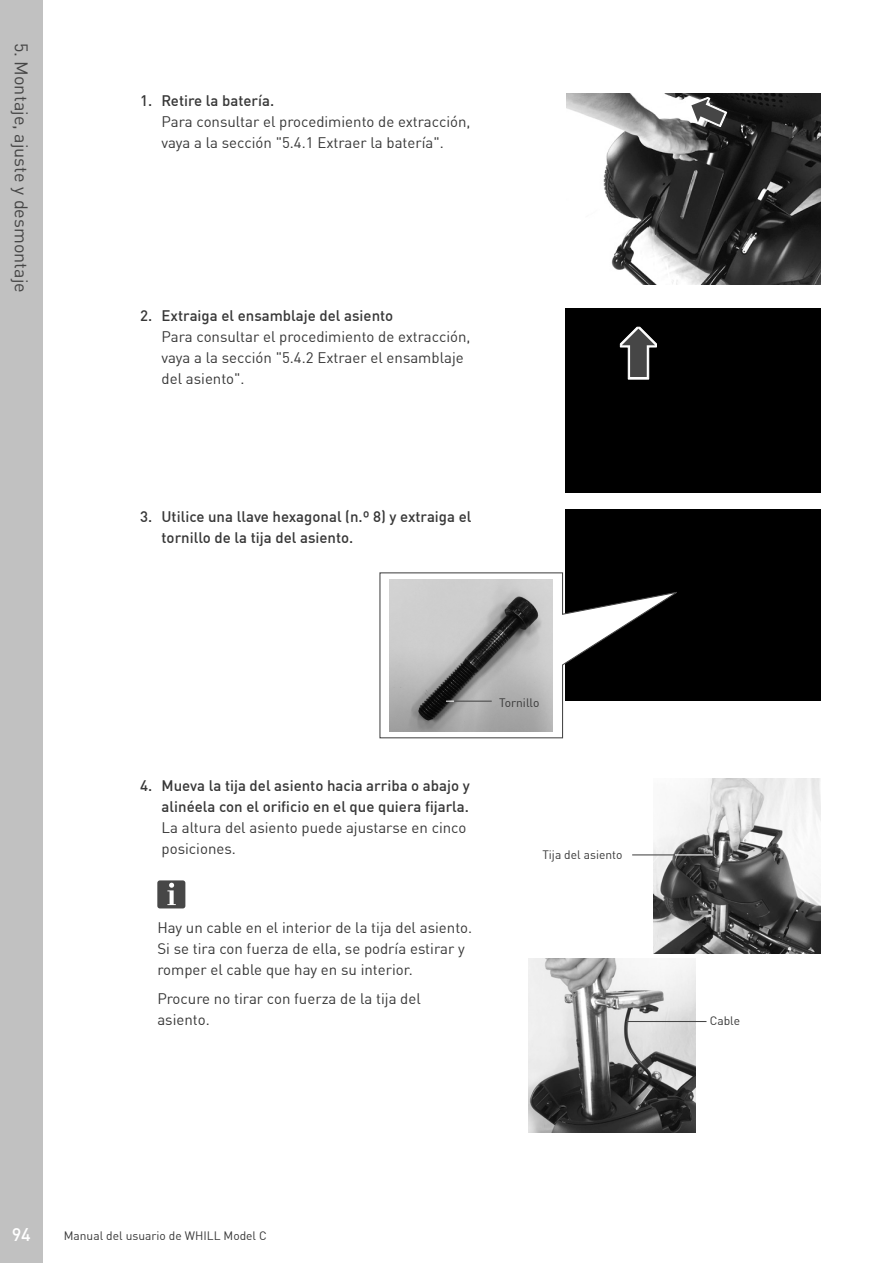
<style>
.page{position:relative;width:893px;height:1263px;background:#fff}
.page>*{position:absolute;margin:0;border:0;box-sizing:border-box;transform-origin:0 0}
.t1{font:18px "DIN Offc";color:#464646}
.t2{font:500 18px "DIN Offc";color:#fff}
.t3{font:15px/21px "DIN Offc";color:#373737}
.t4{font:500 15px "DIN Offc";color:#373737}
.t5{font:12px "DIN Offc";color:#373737}
</style>
<div class="page">
<div style="left:0;top:0;width:43px;height:1263px;background:#c1c1c1"></div>
<img style="left:566px;top:94px;width:255px;height:191px">
<svg style="left:690px;top:97px;width:37px;height:30px"></svg>
<div style="left:566px;top:308px;width:255px;height:184px;background:#000"></div>
<svg style="left:620px;top:327px;width:37px;height:52px;background:#4b4b4b"></svg>
<div style="left:566px;top:510px;width:255px;height:191px;background:#000"></div>
<svg style="left:379px;top:572px;width:303px;height:167px"></svg>
<img style="left:389px;top:579px;width:164px;height:152px">
<hr style="left:453px;top:701px;width:39px;height:1px;background:#464646">
<div style="left:157px;top:880px;width:28px;height:28px;background:#474747;border-radius:3px"></div>
<svg style="left:167px;top:883px;width:9px;height:22px"></svg>
<img style="left:653px;top:778px;width:168px;height:175px">
<img style="left:528px;top:958px;width:168px;height:174px">
<hr style="left:626px;top:1021px;width:80px;height:1px;background:#464646">
<hr style="left:675px;top:854px;width:38px;height:1px;background:#fff">
<hr style="left:632px;top:854px;width:43px;height:1px;background:#464646">
<p class="t1" style="left:33px;top:43px;width:252px;rotate:90deg">5. Montaje, ajuste y desmontaje</p>
<p class="t4" style="left:140px;top:91px;width:14px">1.</p>
<p class="t4" style="left:162px;top:91px;width:114px">Retire la batería.</p>
<p class="t3" style="left:162px;top:112px;width:310px">Para consultar el procedimiento de extracción, vaya laa sección "5.4.1 Extraer la batería ."</p>
<p class="t4" style="left:140px;top:306px;width:14px">2.</p>
<p class="t4" style="left:162px;top:306px;width:233px">Extraiga el ensamblaje del asiento</p>
<p class="t3" style="left:162px;top:326px;width:310px">Para consultar el procedimiento de extracción, vaya laa sección "5.4.2 Extraer el ensamblaje del asiento ."</p>
<p class="t4" style="left:140px;top:507px;width:14px">3.</p>
<p class="t4" style="left:162px;top:507px;width:311px">Utilice una llave hexagonal 8º.n( y) extraiga el</p>
<p class="t4" style="left:162px;top:528px;width:193px">tornillo de la tija del asiento.</p>
<p class="t5" style="left:499px;top:695px;width:42px">Tornillo</p>
<p class="t4" style="left:140px;top:776px;width:14px">4.</p>
<p class="t4" style="left:162px;top:776px;width:310px">Mueva la tija del asiento hacia arriba o abajo y</p>
<p class="t4" style="left:162px;top:797px;width:309px">alinéela con el orificio en el que quiera fijarla.</p>
<p class="t3" style="left:162px;top:817px;width:306px">La altura del asiento puede ajustarse en cinco posiciones.</p>
<p class="t3" style="left:157px;top:917px;width:316px">Hay un cable en el interior de la tija del asiento.<br>Si se tira con fuerza de ella, se podría estirar y romper el cable que hay en su interior.</p>
<p class="t3" style="left:157px;top:988px;width:265px">Procure no tirar con fuerza de la tija del</p>
<p class="t3" style="left:157px;top:1009px;width:54px">asiento.</p>
<p class="t5" style="left:542px;top:847px;width:82px">Tija del asiento</p>
<p class="t2" style="left:12px;top:1223px;width:21px">94</p>
<p class="t5" style="left:64px;top:1228px;width:205px">Manual del usuario de WHILL Model C</p>
<p class="t5" style="left:710px;top:1013px;width:32px">Cable</p>
</div>
